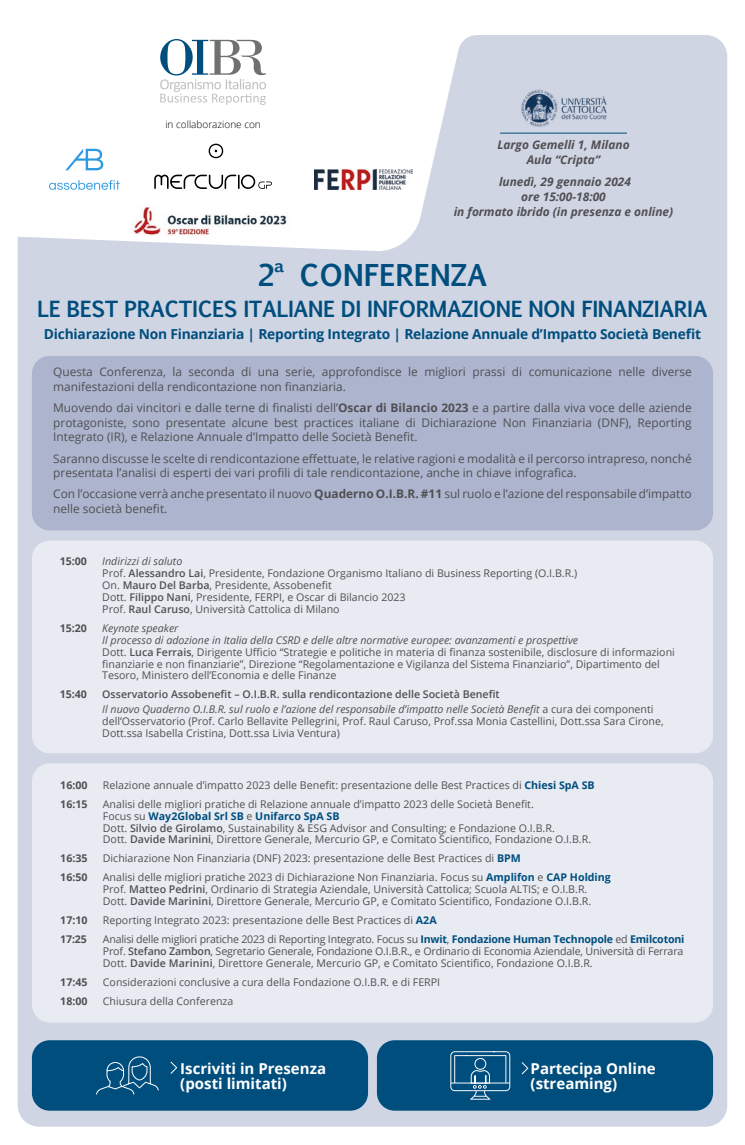
<style>
.page{position:relative;width:745px;height:1145px;background:#fff}
.page>*{position:absolute;margin:0;border:0;box-sizing:border-box;transform-origin:0 0}
.t1{font:700 28.75px "Euphemia UCAS";color:#004e7e}
.t2{font:700 21.25px "Euphemia UCAS";letter-spacing:-.02em;color:#004e7e}
.t3{font:700 16.75px "Euphemia UCAS";color:#004e7e}
.t4{font:700 15px/15px "Open Sans";color:#fff}
.t5{font:700 13.75px "Open Sans";letter-spacing:-.015em;color:#004e7e}
.t6{font:11.88px/14.4px "Open Sans";color:#504f53}
.t7{font:italic 700 11.88px/15px "Open Sans";color:#504f53;text-align:center}
.t8{font:10.62px/11.9px "Open Sans";color:#504f53}
.t9{font:italic 10.62px/14.5px "Open Sans";color:#504f53}
.t10{font:700 10.62px "Open Sans";color:#504f53}
.t11{font:300 10px "Open Sans";color:#000}
.s1{font-weight:700}
.s2{font-style:italic}
.s3{font-weight:600}
.s4{font-weight:600;font-style:normal}
.s5{font-style:normal}
.s6{font-weight:700;color:#004e7e}
</style>
<div class="page">
<div style="left:18px;top:35px;width:708px;height:1091px;background:#d0d5e3;border-radius:21px"></div>
<svg style="left:17px;top:35px;width:498px;height:217px;fill:#fff"></svg>
<div style="left:32px;top:540px;width:680px;height:213px;background:#e9ebf2;border-radius:18px"></div>
<div style="left:32px;top:763px;width:680px;height:259px;background:#e9ebf2;border-radius:18px"></div>
<div style="left:32px;top:356px;width:680px;height:174px;background:#acb5cd;border-radius:18px"></div>
<div style="left:32px;top:1040px;width:336px;height:70px;background:#004e7e;border-radius:18px"></div>
<svg style="left:96px;top:1056px;width:63px;height:39px"></svg>
<svg style="left:170px;top:1061px;width:7px;height:13px"></svg>
<div style="left:376px;top:1040px;width:336px;height:70px;background:#004e7e;border-radius:18px"></div>
<svg style="left:450px;top:1040px;width:60px;height:59px"></svg>
<svg style="left:521px;top:1062px;width:7px;height:12px"></svg>
<svg style="left:160px;top:39px;width:106px;height:66px;background:#d3dbdf"></svg>
<svg style="left:208px;top:144px;width:15px;height:14px"></svg>
<svg style="left:154px;top:175px;width:118px;height:14px;background:#c1c1c1"></svg>
<img style="left:314px;top:170px;width:98px;height:20px">
<svg style="left:65px;top:149px;width:38px;height:21px"></svg>
<svg style="left:64px;top:180px;width:56px;height:10px"></svg>
<img style="left:129px;top:204px;width:163px;height:37px">
<img style="left:521px;top:89px;width:86px;height:37px">
<hr style="left:499px;top:133px;width:127px;height:1px;background:#004e7e">
<p class="t11" style="left:165px;top:118px;width:97px">in collaborazione con</p>
<p class="t7" style="left:497px;top:137px;width:134px">Largo Gemelli 1, Milano<br>Aula “Cripta”</p>
<p class="t7" style="left:453px;top:174px;width:221px">lunedì, 29 gennaio 2024<br>ore 15:00-18:00<br>in formato ibrido (in presenza e online)</p>
<h1 class="t1" style="left:257px;top:253px;width:18px">2</h1>
<h3 class="t3" style="left:274px;top:253px;width:12px">a</h3>
<h1 class="t1" style="left:299px;top:253px;width:189px">CONFERENZA</h1>
<h2 class="t2" style="left:37px;top:293px;width:671px">LE BEST PRACTICES ITALIANE DI INFORMAZIONE NON FINANZIARIA</h2>
<p class="t5" style="left:44px;top:324px;width:658px">Dichiarazione Non Finanziaria | Reporting Integrato | Relazione Annuale d’Impatto Società Benefit</p>
<p class="t6" style="left:53px;top:364px;width:639px">Questa Conferenza, la seconda di una serie, approfondisce le migliori prassi di comunicazione nelle diverse manifestazioni della rendicontazione non finanziaria.</p>
<p class="t6" style="left:53px;top:400px;width:639px;text-align:justify">Muovendo dai vincitori e dalle terne di finalisti dell’<span class="s1">Oscar di Bilancio 2023</span> e a partire dalla viva voce delle aziende protagoniste, sono presentate alcune best practices italiane di Dichiarazione Non Finanziaria (DNF), Reporting Integrato (IR), e Relazione Annuale d’Impatto delle Società Benefit.</p>
<p class="t6" style="left:53px;top:451px;width:639px">Saranno discusse le scelte di rendicontazione effettuate, le relative ragioni e modalità e il percorso intrapreso, nonché presentata l’analisi di esperti dei vari profili di tale rendicontazione, anche in chiave infografica.</p>
<p class="t6" style="left:53px;top:486px;width:639px">Con l’occasione verrà anche presentato il nuovo <span class="s1">Quaderno O.I.B.R. #11</span> sul ruolo e l’azione del responsabile d’impatto nelle società benefit.</p>
<p class="t10" style="left:60px;top:554px;width:29px">15:00</p>
<p class="t8" style="left:102px;top:555px;width:476px"><span class="s2">Indirizzi di saluto<br></span>Prof. <span class="s3">Alessandro Lai</span>, Presidente, Fondazione Organismo Italiano di Business Reporting (O.I.B.R.)<br>On. <span class="s3">Mauro Del Barba</span>, Presidente, Assobenefit<br>Dott. <span class="s3">Filippo Nani</span>, Presidente, FERPI, e Oscar di Bilancio 2023<br>Prof. <span class="s3">Raul Caruso</span>, Università Cattolica di Milano</p>
<p class="t10" style="left:60px;top:620px;width:29px">15:20</p>
<p class="t8" style="left:102px;top:622px;width:574px"><span class="s2">Keynote speaker<br>Il processo di adozione in Italia della CSRD e delle altre normative europee: avanzamenti e prospettive<br></span>Dott. <span class="s3">Luca Ferrais</span>, Dirigente Ufficio “Strategie e politiche in materia di finanza sostenibile, disclosure di informazioni finanziarie e non finanziarie”, Direzione “Regolamentazione e Vigilanza del Sistema Finanziario”, Dipartimento del Tesoro, Ministero dell’Economia e delle Finanze</p>
<p class="t10" style="left:60px;top:687px;width:29px">15:40</p>
<p class="t9" style="left:102px;top:687px;width:552px"><span class="s4">Osservatorio Assobenefit – O.I.B.R. sulla rendicontazione delle Società Benefit<br></span>Il nuovo Quaderno O.I.B.R. sul ruolo e l’azione del responsabile d’impatto nelle Società Benefit <span class="s5">a cura dei componenti</span></p>
<p class="t8" style="left:102px;top:714px;width:562px">dell’Osservatorio (Prof. Carlo Bellavite Pellegrini, Prof. Raul Caruso, Prof.ssa Monia Castellini, Dott.ssa Sara Cirone,<br>Dott.ssa Isabella Cristina, Dott.ssa Livia Ventura)</p>
<p class="t10" style="left:60px;top:777px;width:29px">16:00</p>
<p class="t8" style="left:103px;top:778px;width:493px">Relazione annuale d’impatto 2023 delle Benefit: presentazione delle Best Practices di <span class="s6">Chiesi SpA SB</span></p>
<p class="t10" style="left:60px;top:796px;width:29px">16:15</p>
<p class="t8" style="left:103px;top:797px;width:489px">Analisi delle migliori pratiche di Relazione annuale d’impatto 2023 delle Società Benefit.<br>Focus su <span class="s6">Way2Global Srl SB</span> e <span class="s6">Unifarco SpA SB<br></span>Dott. <span class="s3">Silvio de Girolamo</span>, Sustainability &amp; ESG Advisor and Consulting; e Fondazione O.I.B.R.<br>Dott. <span class="s3">Davide Marinini</span>, Direttore Generale, Mercurio GP, e Comitato Scientifico, Fondazione O.I.B.R.</p>
<p class="t10" style="left:60px;top:851px;width:29px">16:35</p>
<p class="t8" style="left:103px;top:852px;width:419px">Dichiarazione Non Finanziaria (DNF) 2023: presentazione delle Best Practices di <span class="s6">BPM</span></p>
<p class="t10" style="left:60px;top:870px;width:29px">16:50</p>
<p class="t8" style="left:103px;top:871px;width:509px">Analisi delle migliori pratiche 2023 di Dichiarazione Non Finanziaria. Focus su <span class="s6">Amplifon</span> e <span class="s6">CAP Holding<br></span>Prof. <span class="s3">Matteo Pedrini</span>, Ordinario di Strategia Aziendale, Università Cattolica; Scuola ALTIS; e O.I.B.R.<br>Dott. <span class="s3">Davide Marinini</span>, Direttore Generale, Mercurio GP, e Comitato Scientifico, Fondazione O.I.B.R.</p>
<p class="t10" style="left:60px;top:912px;width:29px">17:10</p>
<p class="t8" style="left:103px;top:914px;width:335px">Reporting Integrato 2023: presentazione delle Best Practices di <span class="s6">A2A</span></p>
<p class="t10" style="left:60px;top:931px;width:28px">17:25</p>
<p class="t8" style="left:103px;top:933px;width:582px;text-align:justify">Analisi delle migliori pratiche 2023 di Reporting Integrato. Focus su <span class="s6">Inwit</span>, <span class="s6">Fondazione Human Technopole</span> ed <span class="s6">Emilcotoni </span>Prof. <span class="s3">Stefano Zambon</span>, Segretario Generale, Fondazione O.I.B.R., e Ordinario di Economia Aziendale, Università di Ferrara Dott. <span class="s3">Davide Marinini</span>, Direttore Generale, Mercurio GP, e Comitato Scientifico, Fondazione O.I.B.R.</p>
<p class="t10" style="left:60px;top:974px;width:29px">17:45</p>
<p class="t8" style="left:103px;top:975px;width:338px">Considerazioni conclusive a cura della Fondazione O.I.B.R. e di FERPI</p>
<p class="t10" style="left:60px;top:993px;width:29px">18:00</p>
<p class="t8" style="left:103px;top:994px;width:132px">Chiusura della Conferenza</p>
<h3 class="t4" style="left:180px;top:1060px;width:147px">Iscriviti in Presenza (posti limitati)</h3>
<h3 class="t4" style="left:530px;top:1060px;width:127px">Partecipa Online (streaming)</h3>
</div>
